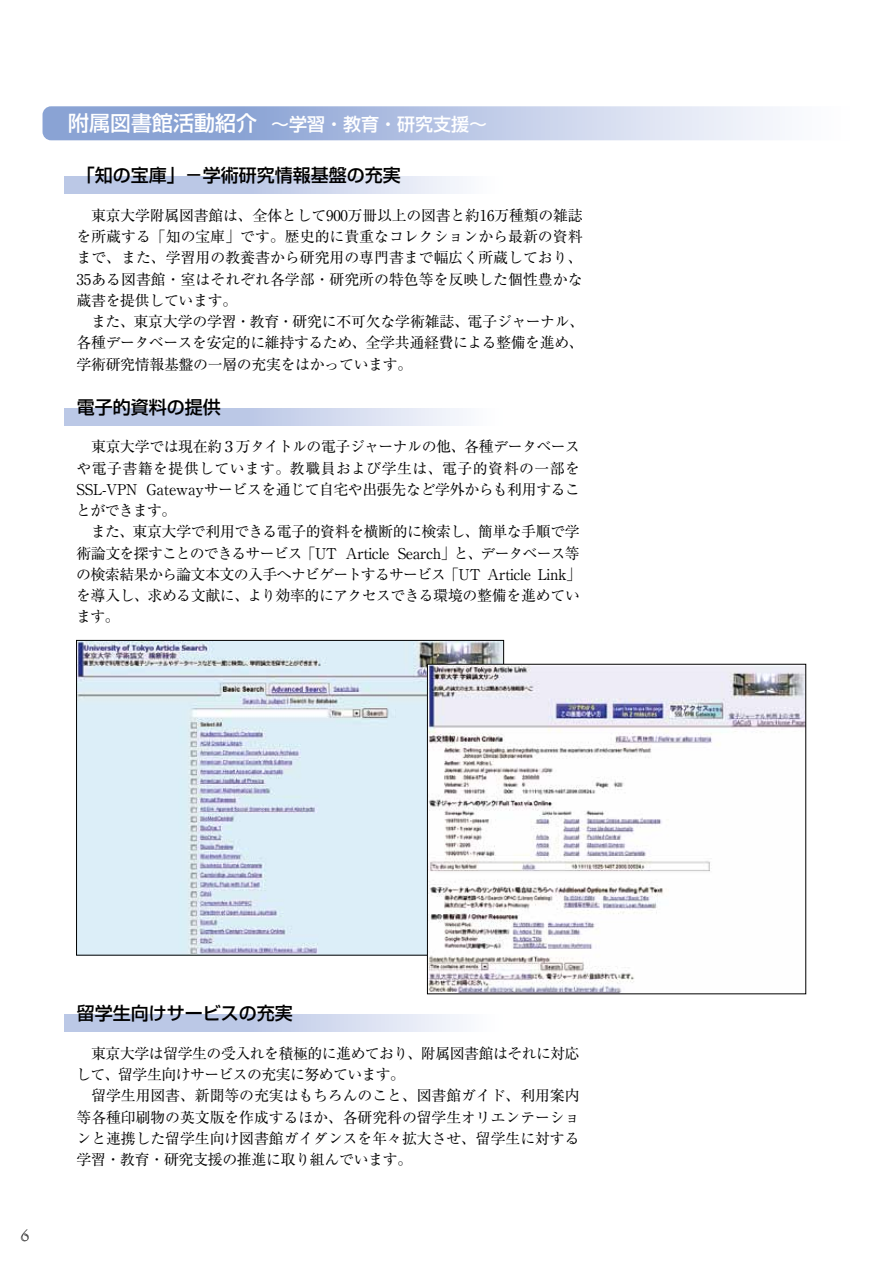
<style>
.page{position:relative;width:893px;height:1263px;background:#fff}
.page>*{position:absolute;margin:0;border:0;box-sizing:border-box;transform-origin:0 0}
.t1{font:500 18px "Shin Go Pro";color:#000}
.t2{font:500 18px "Shin Go Pro";color:#fff}
.t3{font:18px "Delphian";color:#000}
.t4{font:14.85px/21.3px "Ryumin Pro";letter-spacing:-.02em;color:#000;text-align:justify}
.s1{font-size:21px}
</style>
<div class="page">
<img style="left:78px;top:642px;width:424px;height:311px">
<svg style="left:43px;top:106px;width:737px;height:34px;background:#b4c3e3"></svg>
<img style="left:429px;top:666px;width:375px;height:326px">
<svg style="left:64px;top:177px;width:399px;height:17px;background:#cad4eb"></svg>
<svg style="left:64px;top:408px;width:399px;height:17px;background:#cad4eb"></svg>
<svg style="left:64px;top:1015px;width:399px;height:17px;background:#cad4eb"></svg>
<p class="t2" style="left:68px;top:110px;width:420px"><span class="s1">附属図書館活動紹介</span> ～学習・教育・研究支援～</p>
<p class="t1" style="left:77px;top:161px;width:325px">「知の宝庫」－学術研究情報基盤の充実</p>
<p class="t4" style="left:77px;top:204px;width:508px">　東京大学附属図書館は、全体として900万冊以上の図書と約16万種類の雑誌を所蔵する「知の宝庫」です。歴史的に貴重なコレクションから最新の資料まで、また、学習用の教養書から研究用の専門書まで幅広く所蔵しており、35ある図書館・室はそれぞれ各学部・研究所の特色等を反映した個性豊かな蔵書を提供しています。</p>
<p class="t4" style="left:76px;top:310px;width:509px;text-indent:15px">また、東京大学の学習・教育・研究に不可欠な学術雑誌、電子ジャーナル、各種データベースを安定的に維持するため、全学共通経費による整備を進め、学術研究情報基盤の一層の充実をはかっています。</p>
<p class="t1" style="left:77px;top:392px;width:145px">電子的資料の提供</p>
<p class="t4" style="left:76px;top:435px;width:505px">　東京大学では現在約３万タイトルの電子ジャーナルの他、各種データベースや電子書籍を提供しています。教職員および学生は、電子的資料の一部をSSL-VPN Gatewayサービスを通じて自宅や出張先など学外からも利用することができます。</p>
<p class="t4" style="left:76px;top:520px;width:506px;text-indent:15px">また、東京大学で利用できる電子的資料を横断的に検索し、簡単な手順で学術論文を探すことのできるサービス「UT Article Search」と、データベース等の検索結果から論文本文の入手へナビゲートするサービス「UT Article Link」を導入し、求める文献に、より効率的にアクセスできる環境の整備を進めています。</p>
<p class="t3" style="left:21px;top:1225px;width:10px">6</p>
<p class="t1" style="left:77px;top:999px;width:217px">留学生向けサービスの充実</p>
<p class="t4" style="left:76px;top:1042px;width:505px;text-align:left">　東京大学は留学生の受入れを積極的に進めており、附属図書館はそれに対応して、留学生向けサービスの充実に努めています。<br>　留学生用図書、新聞等の充実はもちろんのこと、図書館ガイド、利用案内等各種印刷物の英文版を作成するほか、各研究科の留学生オリエンテーションと連携した留学生向け図書館ガイダンスを年々拡大させ、留学生に対する学習・教育・研究支援の推進に取り組んでいます。</p>
</div>
